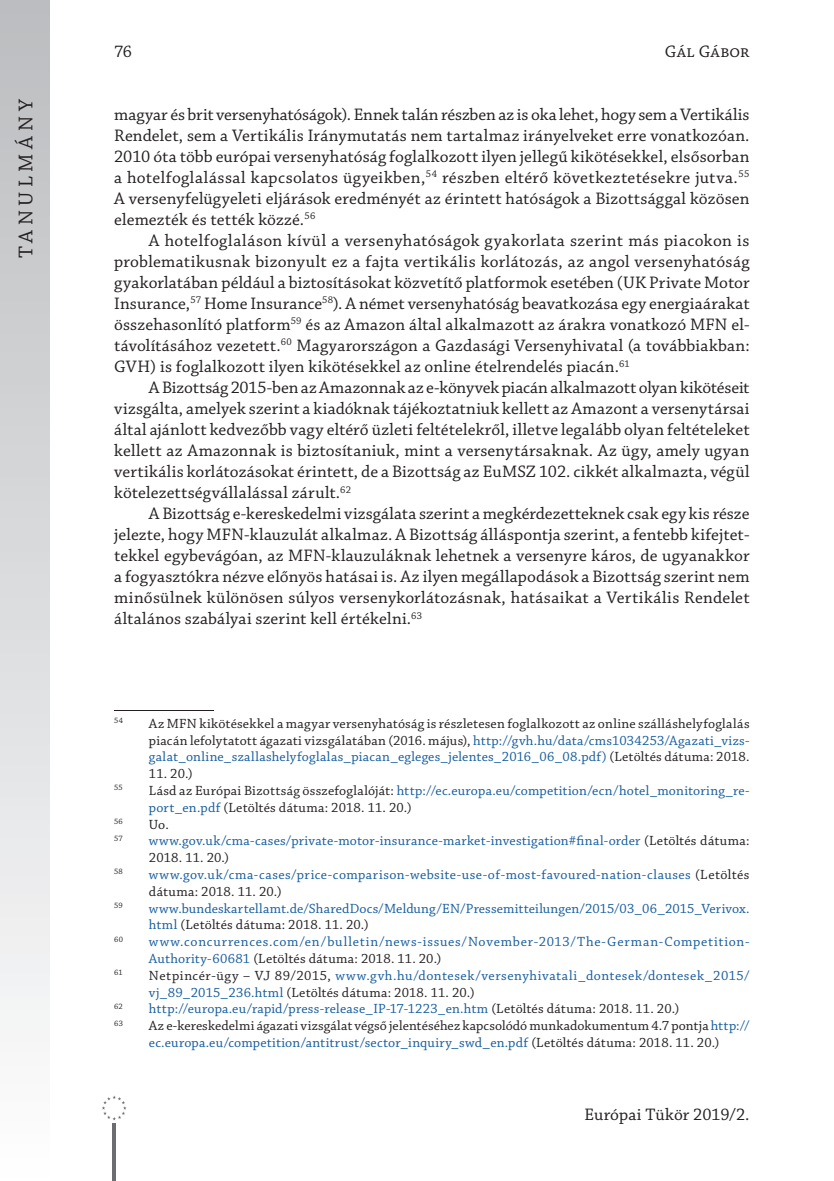
<style>
.page{position:relative;width:834px;height:1181px;background:#fff}
.page>*{position:absolute;margin:0;border:0;box-sizing:border-box;transform-origin:0 0}
.t1{font:21px "Chaparral Pro";letter-spacing:.21em;color:#231f20}
.t2{font:17.5px/21px "Chaparral Pro";letter-spacing:.01em;color:#231f20;text-align:justify}
.t3{font:14px/16.8px "Chaparral Pro";letter-spacing:.02em;color:#175d9e}
.t4{font:14px/16.8px "Chaparral Pro";letter-spacing:.015em;color:#231f20;text-align:justify}
.t5{font:14px/16.8px "Chaparral Pro";letter-spacing:.04em;color:#175d9e}
.t6{font:8.22px "Chaparral Pro";letter-spacing:.02em;color:#231f20}
.s1{color:#175d9e}
.s2{color:#231f20}
</style>
<div class="page">
<div style="left:0;top:0;width:50px;height:1181px;background:linear-gradient(to bottom,#bbbcbf,#fdfdfe)"></div>
<hr style="left:112px;top:1107px;width:1px;height:74px;background:#6c6d70">
<hr style="left:114px;top:1107px;width:1px;height:74px;background:#6c6d70">
<hr style="left:115px;top:1107px;width:1px;height:74px;background:#6c6d70">
<div style="left:99px;top:1093px;width:30px;height:29px;background:#fff"></div>
<svg style="left:102px;top:1095px;width:24px;height:25px"></svg>
<hr style="left:114px;top:710px;width:99px;height:1px;background:#231f20">
<p class="t2" style="left:114px;top:42px;width:19px">76</p>
<p class="t2" style="left:664px;top:42px;width:86px">Gál Gábor</p>
<p class="t1" style="left:14px;top:258px;width:161px;rotate:-90deg">TANULMÁNY</p>
<p class="t2" style="left:114px;top:105px;width:636px">magyar és brit versenyhatóságok). Ennek talán részben az is oka lehet, hogy sem a Vertikális Rendelet, sem a Vertikális Iránymutatás nem tartalmaz irányelveket erre vonatkozóan.<br>2010 óta több európai versenyhatóság foglalkozott ilyen jellegű kikötésekkel, elsősorban a hotelfoglalással kapcsolatos ügyeikben,<sup>54</sup> részben eltérő következtetésekre jutva.<sup>55<br></sup>A versenyfelügyeleti eljárások eredményét az érintett hatóságok a Bizottsággal közösen elemezték és tették közzé.<sup>56</sup></p>
<p class="t2" style="left:114px;top:231px;width:637px;text-indent:35px">A hotelfoglaláson kívül a versenyhatóságok gyakorlata szerint más piacokon is problematikusnak bizonyult ez a fajta vertikális korlátozás, az angol versenyhatóság gyakorlatában például a biztosításokat közvetítő platformok esetében (UK Private Motor Insurance,<sup>57</sup> Home Insurance<sup>58</sup>). A német versenyhatóság beavatkozása egy energiaárakat összehasonlító platform<sup>59</sup> és az Amazon által alkalmazott az árakra vonatkozó MFN el&shy;távolításához vezetett.<sup>60</sup> Magyarországon a Gazdasági Versenyhivatal (a továbbiakban:<br>GVH) is foglalkozott ilyen kikötésekkel az online ételrendelés piacán.<sup>61</sup></p>
<p class="t2" style="left:114px;top:378px;width:636px;text-indent:35px">A Bizottság 2015-ben az Amazonnak az e-könyvek piacán alkalmazott olyan kikötéseit vizsgálta, amelyek szerint a kiadóknak tájékoztatniuk kellett az Amazont a versenytársai által ajánlott kedvezőbb vagy eltérő üzleti feltételekről, illetve legalább olyan feltételeket kellett az Amazonnak is biztosítaniuk, mint a versenytársaknak. Az ügy, amely ugyan vertikális korlátozásokat érintett, de a Bizottság az EuMSZ 102. cikkét alkalmazta, végül kötelezettségvállalással zárult.<sup>62</sup></p>
<p class="t2" style="left:114px;top:504px;width:636px;text-indent:35px">A Bizottság e-kereskedelmi vizsgálata szerint a megkérdezetteknek csak egy kis része jelezte, hogy MFN-klauzulát alkalmaz. A Bizottság álláspontja szerint, a fentebb kifejtet&shy;tekkel egybevágóan, az MFN-klauzuláknak lehetnek a versenyre káros, de ugyanakkor a fogyasztókra nézve előnyös hatásai is. Az ilyen megállapodások a Bizottság szerint nem minősülnek különösen súlyos versenykorlátozásnak, hatásaikat a Vertikális Rendelet általános szabályai szerint kell értékelni.<sup>63</sup></p>
<p class="t6" style="left:114px;top:716px;width:10px">54</p>
<p class="t4" style="left:149px;top:715px;width:602px">Az MFN kikötésekkel a magyar versenyhatóság is részletesen foglalkozott az online szálláshelyfoglalás piacán lefolytatott ágazati vizsgálatában (2016. május), <span class="s1">http://gvh.hu/data/cms1034253/Agazati_vizs&shy;galat_online_szallashelyfoglalas_piacan_egleges_jelentes_2016_06_08.pdf)</span> (Letöltés dátuma: 2018.</p>
<p class="t4" style="left:149px;top:766px;width:45px">11. 20.)</p>
<p class="t6" style="left:114px;top:783px;width:10px">55</p>
<p class="t3" style="left:149px;top:782px;width:602px"><span class="s2">Lásd az Európai Bizottság összefoglalóját:</span> http://ec.europa.eu/competition/ecn/hotel_monitoring_re&shy;port_en.pdf <span class="s2">(Letöltés dátuma: 2018. 11. 20.)</span></p>
<p class="t6" style="left:114px;top:816px;width:10px">56</p>
<p class="t4" style="left:149px;top:816px;width:21px">Uo.</p>
<p class="t6" style="left:114px;top:833px;width:10px">57</p>
<p class="t3" style="left:149px;top:833px;width:602px">www.gov.uk/cma-cases/private-motor-insurance-market-investigation#final-order <span class="s2">(Letöltés dátuma:<br>2018. 11. 20.)</span></p>
<p class="t6" style="left:114px;top:867px;width:10px">58</p>
<p class="t3" style="left:149px;top:866px;width:602px">www.gov.uk/cma-cases/price-comparison-website-use-of-most-favoured-nation-clauses <span class="s2">(Letöltés dátuma: 2018. 11. 20.)</span></p>
<p class="t6" style="left:114px;top:900px;width:10px">59</p>
<p class="t3" style="left:149px;top:900px;width:602px">www.bundeskartellamt.de/SharedDocs/Meldung/EN/Pressemitteilungen/2015/03_06_2015_Verivox. html <span class="s2">(Letöltés dátuma: 2018. 11. 20.)</span></p>
<p class="t6" style="left:114px;top:934px;width:10px">60</p>
<p class="t5" style="left:149px;top:934px;width:602px">www.concurrences.com/en/bulletin/news-issues/November-2013/The-German-Competition-<br>Authority-60681 <span class="s2">(Letöltés dátuma: 2018. 11. 20.)</span></p>
<p class="t6" style="left:114px;top:968px;width:10px">61</p>
<p class="t3" style="left:149px;top:967px;width:602px"><span class="s2">Netpincér-ügy – VJ 89/2015,</span> www.gvh.hu/dontesek/versenyhivatali_dontesek/dontesek_2015/ vj_89_2015_236.html <span class="s2">(Letöltés dátuma: 2018. 11. 20.)</span></p>
<p class="t6" style="left:114px;top:1001px;width:10px">62</p>
<p class="t3" style="left:149px;top:1001px;width:532px">http://europa.eu/rapid/press-release_IP-17-1223_en.htm <span class="s2">(Letöltés dátuma: 2018. 11. 20.)</span></p>
<p class="t6" style="left:114px;top:1018px;width:10px">63</p>
<p class="t4" style="left:149px;top:1018px;width:602px">Az e-kereskedelmi ágazati vizsgálat végső jelentéséhez kapcsolódó munkadokumentum 4.7 pontja <span class="s1">http:// ec.europa.eu/competition/antitrust/sector_inquiry_swd_en.pdf</span> (Letöltés dátuma: 2018. 11. 20.)</p>
<p class="t2" style="left:584px;top:1105px;width:167px">Európai Tükör 2019/2.</p>
</div>
